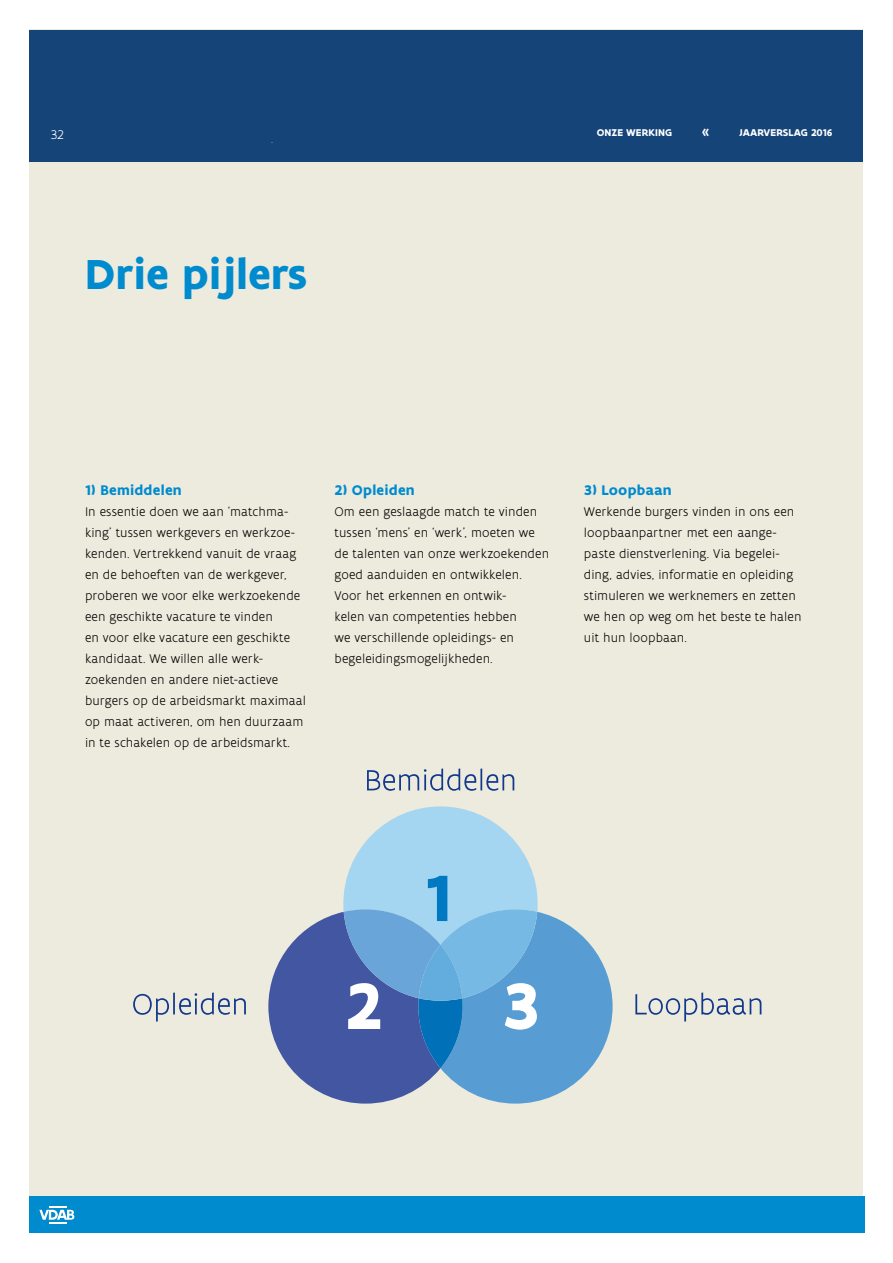
<style>
.page{position:relative;width:893px;height:1263px;background:#fff}
.page>*{position:absolute;margin:0;border:0;box-sizing:border-box;transform-origin:0 0}
.t1{font:700 45px "Flanders Art Sans";color:#008bce}
.t2{font:700 15px "Flanders Art Sans";letter-spacing:.015em;color:#008bce}
.t3{font:300 13.5px/21px "Flanders Art Sans";letter-spacing:.005em;color:#000}
.t4{font:300 13.5px "Flanders Art Sans";color:#fff}
.t5{font:700 10.5px "Flanders Art Sans";letter-spacing:.005em;color:#fff}
</style>
<div class="page">
<div style="left:30px;top:30px;width:833px;height:1200px;background:#edebdd"></div>
<svg style="left:268px;top:806px;width:345px;height:297px"></svg>
<svg style="left:367px;top:768px;width:147px;height:23px"></svg>
<svg style="left:133px;top:992px;width:113px;height:29px"></svg>
<svg style="left:635px;top:992px;width:126px;height:29px"></svg>
<div style="left:30px;top:30px;width:833px;height:132px;background:#144478"></div>
<div style="left:30px;top:1196px;width:834px;height:37px;background:#008bce"></div>
<svg style="left:39px;top:1206px;width:35px;height:17px"></svg>
<p class="t4" style="left:51px;top:126px;width:14px">32</p>
<p class="t5" style="left:597px;top:126px;width:77px">onze werking</p>
<p class="t5" style="left:739px;top:126px;width:95px">Jaarverslag 2016</p>
<h1 class="t1" style="left:85px;top:246px;width:224px">Drie pijlers</h1>
<p class="t2" style="left:85px;top:481px;width:98px">1) Bemiddelen</p>
<p class="t3" style="left:85px;top:501px;width:223px">In essentie doen we aan ‘matchma&shy;king’ tussen werkgevers en werkzoe&shy;kenden. Vertrekkend vanuit de vraag en de behoeften van de werkgever, proberen we voor elke werkzoekende een geschikte vacature te vinden<br>en voor elke vacature een geschikte kandidaat. We willen alle werk&shy;zoekenden en andere niet-actieve burgers op de arbeidsmarkt maximaal op maat activeren, om hen duurzaam in te schakelen op de arbeidsmarkt.</p>
<p class="t2" style="left:334px;top:481px;width:82px">2) Opleiden</p>
<p class="t3" style="left:334px;top:501px;width:216px">Om een geslaagde match te vinden tussen ‘mens’ en ‘werk’, moeten we de talenten van onze werkzoekenden goed aanduiden en ontwikkelen.<br>Voor het erkennen en ontwik-<br>kelen van competenties hebben<br>we verschillende opleidings- en begeleidingsmogelijkheden.</p>
<p class="t2" style="left:584px;top:481px;width:89px">3) Loopbaan</p>
<p class="t3" style="left:584px;top:501px;width:219px">Werkende burgers vinden in ons een loopbaanpartner met een aange&shy;paste dienstverlening. Via begelei&shy;ding, advies, informatie en opleiding stimuleren we werknemers en zetten we hen op weg om het beste te halen uit hun loopbaan.</p>
</div>
